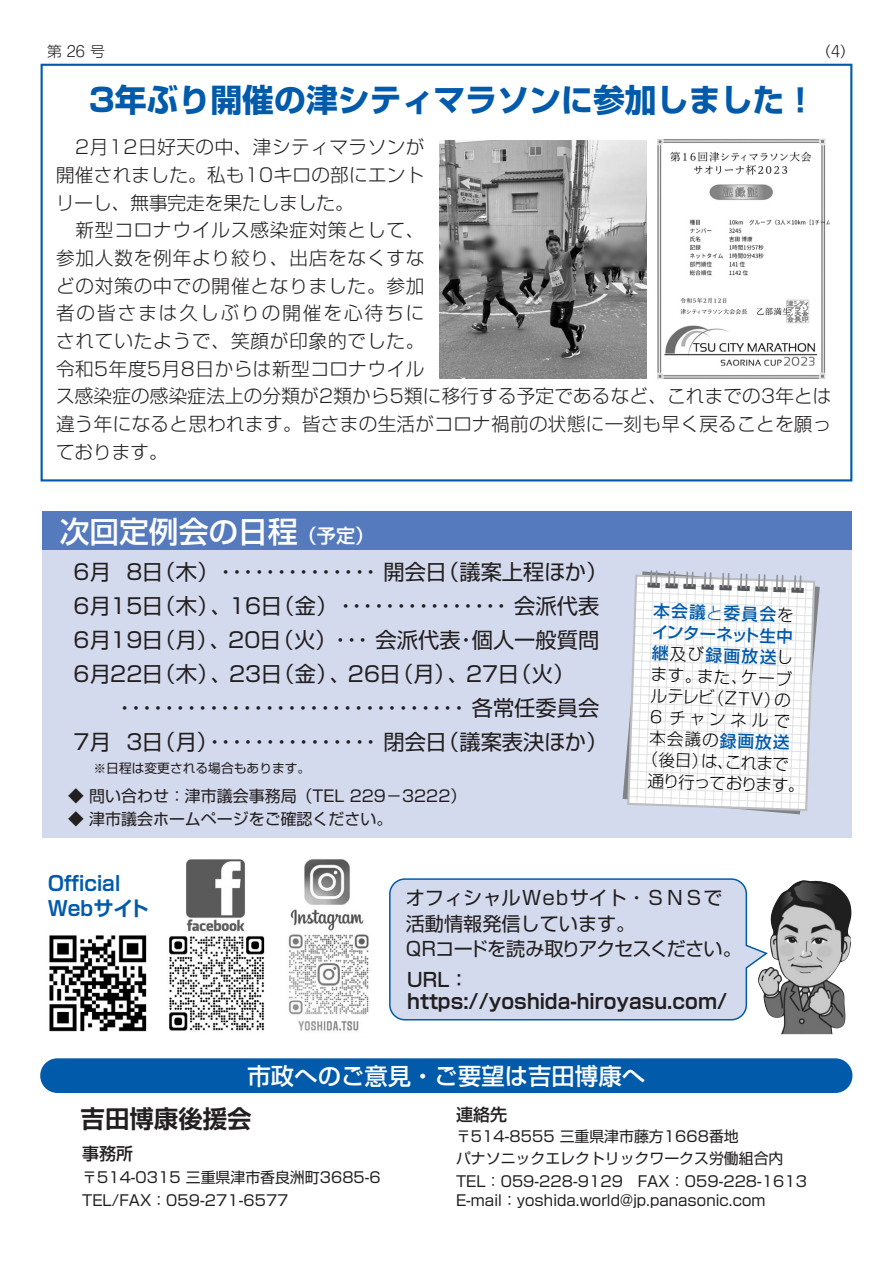
<style>
.page{position:relative;width:893px;height:1263px;background:#fff}
.page>*{position:absolute;margin:0;border:0;box-sizing:border-box;transform-origin:0 0}
.t1{font:700 31.95px "Shin Go";color:#015aaa}
.t2{font:500 29.7px "Shin Go";color:#fff}
.t3{font:700 24.45px "Shin Go De";color:#231f20}
.t4{font:500 23.4px "Shin Go";color:#fff}
.t5{font:21.3px/34px "Shin Go";color:#231f20}
.t6{font:700 20.25px "Shin Go De";color:#231f20}
.t7{font:700 20.25px/24.8px "Shin Go De";color:#015aaa}
.t8{font:19.2px/25.5px "Shin Go";color:#231f20}
.t9{font:500 19.2px "Shin Go";color:#fff}
.t10{font:500 19.2px "Shin Go";color:#231f20}
.t11{font:300 18.6px/27.6px "Shin Go";letter-spacing:.03em;color:#231f20}
.t12{font:500 16.95px "Shin Go";color:#231f20}
.t13{font:300 16.5px/21.3px "Shin Go";color:#000;text-align:center}
.t14{font:500 16.5px/21.3px "Shin Go";color:#015aaa;text-align:right}
.t15{font:15.9px "Shin Go";color:#231f20}
.t16{font:14.85px/23px "Shin Go";color:#231f20}
.t17{font:300 14.85px "Shin M Go";color:#231f20}
.t18{font:12.75px "Shin Go";color:#231f20}
.s1{font-weight:300}
.s2{font-weight:300;color:#000}
.s3{font-weight:500;color:#015aaa}
</style>
<div class="page">
<div style="left:42px;top:512px;width:809px;height:38px;background:#557bbe"></div>
<div style="left:42px;top:550px;width:809px;height:288px;background:#d4daed"></div>
<div style="left:41px;top:64px;width:811px;height:417px;border:2px solid #015aaa"></div>
<svg style="left:623px;top:586px;width:197px;height:228px"></svg>
<svg style="left:626px;top:581px;width:190px;height:231px"></svg>
<div style="left:42px;top:1060px;width:808px;height:31px;background:#015aaa;border-radius:15px"></div>
<div style="left:40px;top:1058px;width:812px;height:35px;border:4px solid #015aaa;border-radius:15px"></div>
<img style="left:288px;top:934px;width:81px;height:97px">
<div style="left:389px;top:878px;width:369px;height:143px;background:#d4daed"></div>
<img style="left:758px;top:881px;width:93px;height:153px">
<img style="left:290px;top:859px;width:74px;height:72px">
<img style="left:49px;top:935px;width:98px;height:97px">
<img style="left:186px;top:859px;width:59px;height:73px">
<img style="left:169px;top:936px;width:96px;height:95px">
<img style="left:657px;top:138px;width:173px;height:241px">
<img style="left:439px;top:140px;width:208px;height:238px">
<svg style="left:628px;top:570px;width:186px;height:240px;background:#f0f1f2"></svg>
<p class="t17" style="left:47px;top:41px;width:59px">第 26 号</p>
<p class="t1" style="left:89px;top:79px;width:729px">3年ぶり開催の津シティマラソンに参加しました!</p>
<p class="t17" style="left:816px;top:41px;width:40px">)4(</p>
<p class="t11" style="left:56px;top:133px;width:777px">　2月12日好天の中、津シティマラソンが<br>開催されました。私も10キロの部にエント<br>リーし、無事完走を果たしました。<br>　新型コロナウイルス感染症対策として、<br>参加人数を例年より絞り、出店をなくすな<br>どの対策の中での開催となりました。参加<br>者の皆さまは久しぶりの開催を心待ちに<br>されていたようで、笑顔が印象的でした。<br>令和5年度5月8日からは新型コロナウイル<br>ス感染症の感染症法上の分類が2類から5類に移行する予定であるなど、これまでの3年とは違う年になると思われます。皆さまの生活がコロナ禍前の状態に一刻も早く戻ることを願っております。</p>
<p class="t2" style="left:60px;top:512px;width:240px">次回定例会の日程</p>
<p class="t5" style="left:126px;top:553px;width:94px">8 （日 木(</p>
<p class="t9" style="left:298px;top:523px;width:78px">（予定(</p>
<p class="t5" style="left:438px;top:553px;width:171px">（議案上程ほか(</p>
<p class="t5" style="left:215px;top:553px;width:233px">・・・・・・・・・・・・・・開会日</p>
<p class="t5" style="left:74px;top:553px;width:527px">6月<br>6月15 （日 木）、 16 （日 金( ・・・・・・・・・・・・・・・会派代表<br>6月19 （日月）、20 （日 火(<br>6月22 （日 木）、23 （日 金）、26 （日月）、27 （日 火(</p>
<p class="t5" style="left:472px;top:622px;width:129px">個人一般質問</p>
<p class="t5" style="left:330px;top:622px;width:132px">・・・会派代表</p>
<p class="t5" style="left:456px;top:622px;width:23px">・</p>
<p class="t5" style="left:438px;top:690px;width:171px;text-indent:-324px">・・・・・・・・・・・・・・・・・・・・・・・・・・・・・・・各常任委員会（議案表決ほか(</p>
<p class="t5" style="left:126px;top:724px;width:93px">3 （日月(</p>
<p class="t5" style="left:204px;top:724px;width:244px">・・・・・・・・・・・・・・・閉会日</p>
<p class="t15" style="left:68px;top:785px;width:400px">◆ 問い合わせ：津市議会事務局（TEL 229－3222(</p>
<p class="t15" style="left:68px;top:809px;width:326px">◆ 津市議会ホームページをご確認ください。</p>
<p class="t5" style="left:74px;top:724px;width:39px">7月</p>
<p class="t18" style="left:93px;top:760px;width:218px">※日程は変更される場合もあります。</p>
<p class="t14" style="left:653px;top:599px;width:143px;rotate:2deg">本会議<span class="s1">と</span>委員会<span class="s2">を</span>インターネット生中継<span class="s2">及び</span>録画放送<span class="s2">しケーブ</span></p>
<p class="t13" style="left:708px;top:686px;width:74px;rotate:2deg">（ＺＴＶ）</p>
<p class="t13" style="left:651px;top:684px;width:65px;rotate:2deg">ルテレビ</p>
<p class="t13" style="left:650px;top:705px;width:142px;rotate:2deg">6チャンネルで</p>
<p class="t13" style="left:650px;top:726px;width:142px;rotate:2deg">本会議の<span class="s3">録画放送</span></p>
<p class="t13" style="left:642px;top:747px;width:149px;rotate:2deg">（後日は） これまで</p>
<p class="t13" style="left:649px;top:748px;width:158px;rotate:2deg">、<br>通り行っております。</p>
<p class="t7" style="left:48px;top:870px;width:103px">Official<br>Webサイト</p>
<p class="t8" style="left:404px;top:884px;width:339px">オフィシャルＷｅｂサイト・ＳＮＳで活動情報発信しています。<br>ＱＲコードを読み取りアクセスください。</p>
<p class="t10" style="left:407px;top:967px;width:63px">URL：</p>
<p class="t6" style="left:404px;top:988px;width:325px">ｈｔｔps://yoshida-hiroyasu.com/</p>
<p class="t4" style="left:248px;top:1061px;width:399px">市政へのご意見・ご要望は吉田博康へ</p>
<p class="t3" style="left:81px;top:1103px;width:173px">吉田博康後援会</p>
<p class="t12" style="left:82px;top:1143px;width:53px">事務所</p>
<p class="t16" style="left:82px;top:1165px;width:300px">〒514-0315 三重県津市香良洲町3685-6<br>TEL/FAX：059-271-6577</p>
<p class="t12" style="left:456px;top:1103px;width:53px">連絡先</p>
<p class="t16" style="left:456px;top:1125px;width:329px;line-height:21.6px">〒514-8555 三重県津市藤方1668番地<br>パナソニックエレクトリックワークス労働組合内</p>
<p class="t16" style="left:456px;top:1170px;width:353px;line-height:19.5px">TEL：059-228-9129　FAX：059-228-1613<br>E-mail：yoshida.world@jp.panasonic.com</p>
</div>
